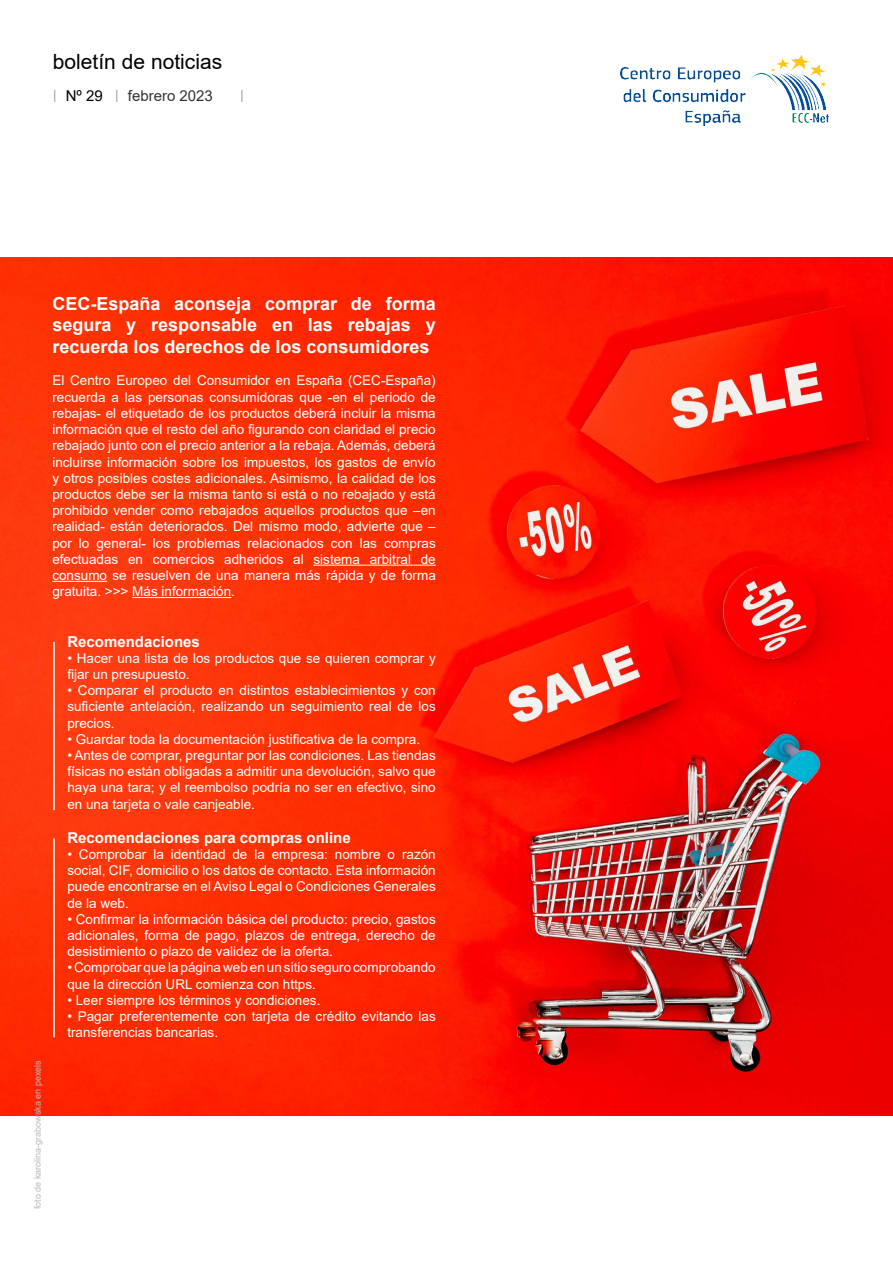
<style>
.page{position:relative;width:893px;height:1263px;background:#fff}
.page>*{position:absolute;margin:0;border:0;box-sizing:border-box;transform-origin:0 0}
.t1{font:21px "Arial";color:#000}
.t2{font:700 18px/21.6px "Arial";color:#fff;text-align:justify}
.t3{font:700 15px "Arial";color:#fff}
.t4{font:15px "Arial";color:#333}
.t5{font:15px "Arial";color:#000}
.t6{font:13.5px/16.2px "Arial";color:#fff;text-align:justify}
.t7{font:9px "Arial";color:#bababa}
</style>
<div class="page">
<img style="left:620px;top:55px;width:208px;height:71px">
<svg style="left:54px;top:90px;width:1px;height:12px"></svg>
<svg style="left:116px;top:90px;width:1px;height:12px"></svg>
<svg style="left:241px;top:90px;width:2px;height:12px"></svg>
<img style="left:0;top:258px;width:893px;height:858px">
<hr style="left:313px;top:565px;width:123px;height:1px;background:#fff">
<hr style="left:52px;top:581px;width:55px;height:1px;background:#fff">
<hr style="left:132px;top:597px;width:99px;height:1px;background:#fff">
<hr style="left:53px;top:642px;width:2px;height:168px;background:#fff">
<hr style="left:53px;top:838px;width:2px;height:199px;background:#fff">
<h1 class="t1" style="left:53px;top:47px;width:171px">boletín de noticias</h1>
<p class="t5" style="left:66px;top:86px;width:39px">Nº 29</p>
<p class="t4" style="left:128px;top:85px;width:87px">febrero 2023</p>
<p class="t7" style="left:32px;top:1209px;width:151px;rotate:-90deg">foto de karolina-grabowska en pexels</p>
<h2 class="t2" style="left:52px;top:293px;width:385px">CEC-España aconseja comprar de forma segura y responsable en las rebajas y recuerda los derechos de los consumidores</h2>
<p class="t6" style="left:52px;top:373px;width:385px">El Centro Europeo del Consumidor en España (CEC-España) recuerda a las personas consumidoras que -en el periodo de rebajas- el etiquetado de los productos deberá incluir la misma información que el resto del año figurando con claridad el precio rebajado junto con el precio anterior a la rebaja. Además, deberá incluirse información sobre los impuestos, los gastos de envío y otros posibles costes adicionales. Asimismo, la calidad de los productos debe ser la misma tanto si está o no rebajado y está prohibido vender como rebajados aquellos productos que –en realidad- están deteriorados. Del mismo modo, advierte que – por lo general- los problemas relacionados con las compras efectuadas en comercios adheridos al sistema arbitral de consumo se resuelven de una manera más rápida y de forma gratuita. &gt;&gt;&gt; Más información.</p>
<p class="t3" style="left:67px;top:631px;width:134px">Recomendaciones</p>
<p class="t6" style="left:67px;top:650px;width:370px">• Hacer una lista de los productos que se quieren comprar y fijar un presupuesto.</p>
<p class="t6" style="left:67px;top:682px;width:370px">• Comparar el producto en distintos establecimientos y con suficiente antelación, realizando un seguimiento real de los precios.</p>
<p class="t6" style="left:67px;top:731px;width:354px">• Guardar toda la documentación justificativa de la compra.</p>
<p class="t6" style="left:67px;top:747px;width:370px">• Antes de comprar, preguntar por las condiciones. Las tiendas físicas no están obligadas a admitir una devolución, salvo que haya una tara; y el reembolso podría no ser en efectivo, sino en una tarjeta o vale canjeable.</p>
<p class="t3" style="left:67px;top:827px;width:285px">Recomendaciones para compras online</p>
<p class="t6" style="left:67px;top:846px;width:370px">• Comprobar la identidad de la empresa: nombre o razón social, CIF, domicilio o los datos de contacto. Esta información puede encontrarse en el Aviso Legal o Condiciones Generales de la web.</p>
<p class="t6" style="left:67px;top:911px;width:370px">• Confirmar la información básica del producto: precio, gastos adicionales, forma de pago, plazos de entrega, derecho de desistimiento o plazo de validez de la oferta.</p>
<p class="t6" style="left:67px;top:959px;width:370px">• Comprobar que la página web en un sitio seguro comprobando que la dirección URL comienza con https.</p>
<p class="t6" style="left:67px;top:992px;width:255px">• Leer siempre los términos y condiciones.</p>
<p class="t6" style="left:67px;top:1008px;width:370px">• Pagar preferentemente con tarjeta de crédito evitando las transferencias bancarias.</p>
</div>
